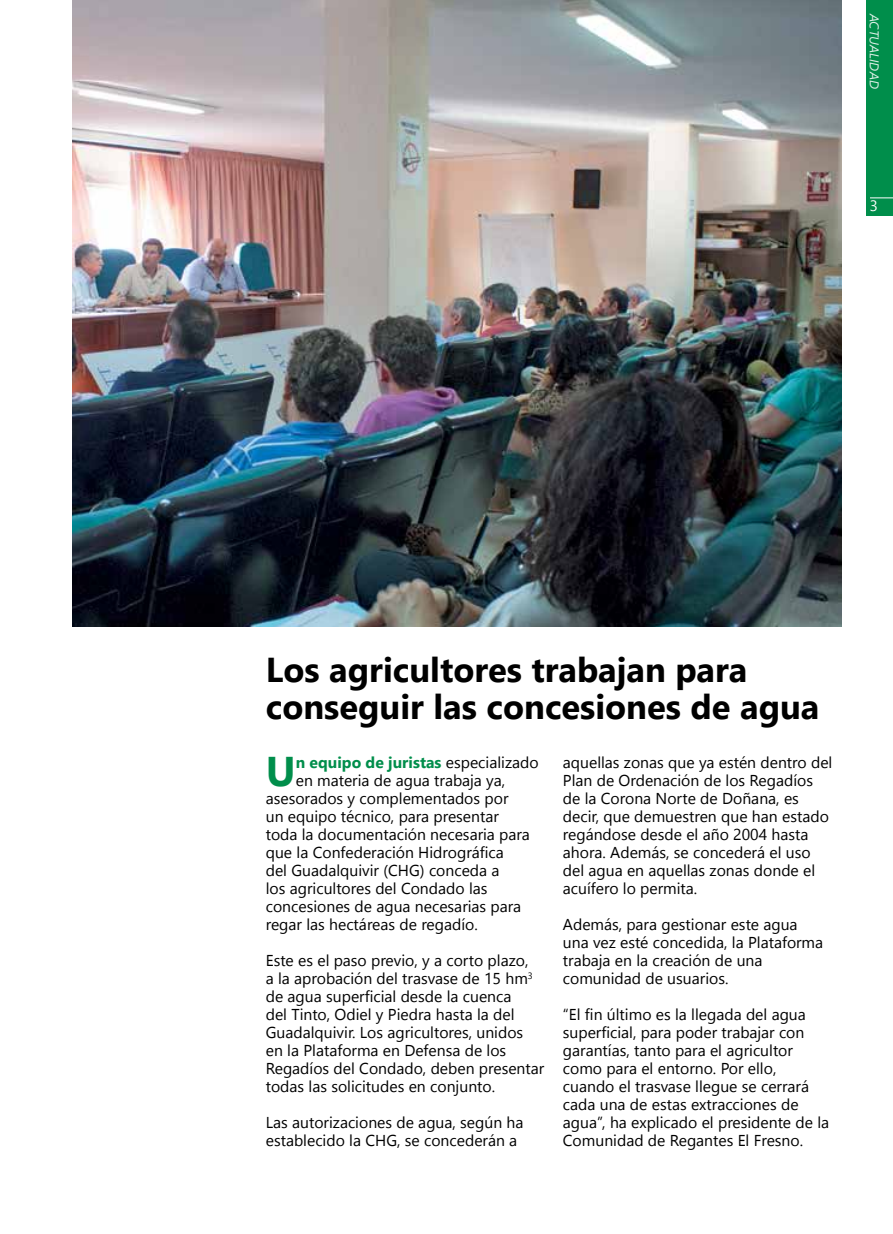
<style>
.page{position:relative;width:893px;height:1234px;background:#fff}
.page>*{position:absolute;margin:0;border:0;box-sizing:border-box;transform-origin:0 0}
.t1{font:700 41.4px "Segoe UI";color:#008e4b}
.t2{font:700 34.5px/37.5px "Segoe UI";color:#000}
.t3{font:15.75px/18px "Segoe UI";color:#000}
.t4{font:700 15.75px "Segoe UI";color:#008e4b}
.t5{font:15px "Segoe UI";color:#fff}
.t6{font:italic 12.75px "Segoe UI";color:#fff}
.s1{font-weight:400;color:#000}
</style>
<div class="page">
<div style="left:866px;top:0;width:27px;height:215px;background:#008e4b"></div>
<svg style="left:870px;top:197px;width:23px;height:1px"></svg>
<img style="left:72px;top:0;width:770px;height:626px">
<p class="t6" style="left:883px;top:14px;width:76px;rotate:90deg">ACTUALIDAD</p>
<p class="t5" style="left:870px;top:193px;width:10px">3</p>
<h2 class="t2" style="left:266px;top:650px;width:555px">Los agricultores trabajan para conseguir las concesiones de agua</h2>
<h1 class="t1" style="left:266px;top:737px;width:31px">U</h1>
<p class="t4" style="left:296px;top:749px;width:244px">n equipo de juristas <span class="s1">especializado</span></p>
<p class="t3" style="left:563px;top:753px;width:271px">aquellas zonas que ya estén dentro del<br>Plan de Ordenación de los Regadíos de la Corona Norte de Doñana, es decir, que demuestren que han estado regándose desde el año 2004 hasta ahora. Además, se concederá el uso del agua en aquellas zonas donde el acuífero lo permita.</p>
<p class="t3" style="left:563px;top:915px;width:262px">Además, para gestionar este agua una vez esté concedida, la Plataforma trabaja en la creación de una comunidad de usuarios.</p>
<p class="t3" style="left:563px;top:1005px;width:268px">“El fin último es la llegada del agua superficial, para poder trabajar con garantías, tanto para el agricultor como para el entorno. Por ello, cuando el trasvase llegue se cerrará cada una de estas extracciones de agua”, ha explicado el presidente de la Comunidad de Regantes El Fresno.</p>
<p class="t3" style="left:296px;top:771px;width:211px">en materia de agua trabaja ya,</p>
<p class="t3" style="left:266px;top:789px;width:244px">asesorados y complementados por</p>
<p class="t3" style="left:266px;top:807px;width:235px">un equipo técnico, para presentar</p>
<p class="t3" style="left:266px;top:825px;width:266px">toda la documentación necesaria para</p>
<p class="t3" style="left:266px;top:843px;width:240px">que la Confederación Hidrográfica</p>
<p class="t3" style="left:266px;top:861px;width:235px">del Guadalquivir (CHG) conceda a</p>
<p class="t3" style="left:266px;top:879px;width:223px">los agricultores del Condado las</p>
<p class="t3" style="left:266px;top:897px;width:257px">concesiones de agua necesarias para</p>
<p class="t3" style="left:266px;top:915px;width:214px">regar las hectáreas de regadío.</p>
<p class="t3" style="left:266px;top:951px;width:280px">Este es el paso previo, y a corto plazo,<br>a la aprobación del trasvase de 15 hm<sup>3 </sup>de agua superficial desde la cuenca<br>del Tinto, Odiel y Piedra hasta la del Guadalquivir. Los agricultores, unidos en la Plataforma en Defensa de los Regadíos del Condado, deben presentar todas las solicitudes en conjunto.</p>
<p class="t3" style="left:266px;top:1113px;width:259px">Las autorizaciones de agua, según ha establecido la CHG, se concederán a</p>
</div>
